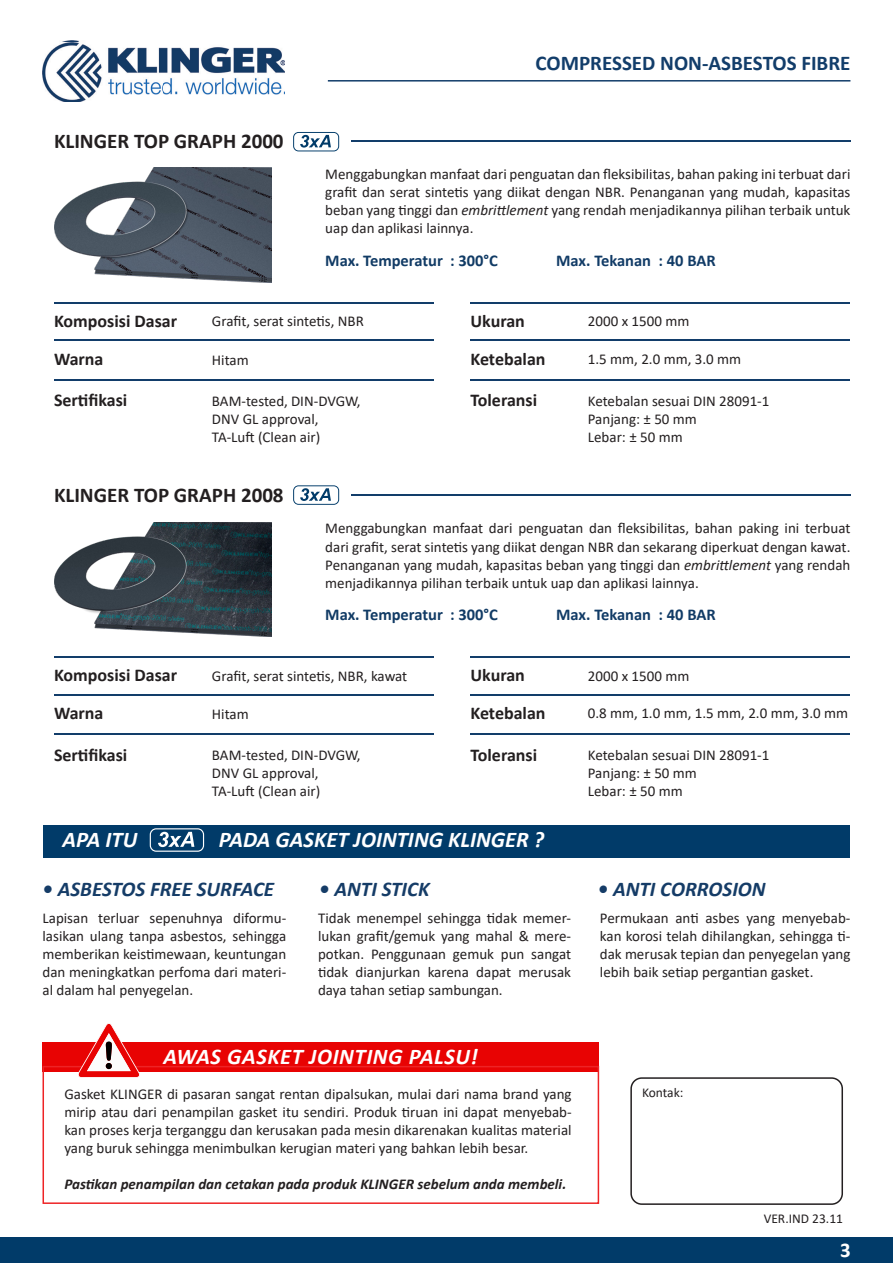
<style>
.page{position:relative;width:893px;height:1263px;background:#fff}
.page>*{position:absolute;margin:0;border:0;box-sizing:border-box;transform-origin:0 0}
.t1{font:italic 700 22.5px "Calibri";color:#fff}
.t2{font:italic 700 22.5px "Calibri";letter-spacing:.025em;color:#fff}
.t3{font:italic 700 21px "Calibri";color:#153c67}
.t4{font:700 21px "Calibri";color:#231f20}
.t5{font:700 21px "Calibri";color:#123d6a}
.t6{font:700 21px "Calibri";color:#fff}
.t7{font:700 18px "Calibri";color:#231f20}
.t8{font:700 16.5px "Calibri";color:#113b65}
.t9{font:700 16.5px "Calibri";color:#113b66}
.t10{font:15px/18px "Calibri";color:#231f20;text-align:justify}
.t11{font:italic 700 15px "Calibri";color:#231f20}
.t12{font:13.5px "Calibri";color:#231f20}
.s1{font-style:italic}
</style>
<div class="page">
<hr style="left:328px;top:80px;width:522px;height:2px;background:#123d6a">
<div style="left:0;top:1237px;width:893px;height:26px;background:#013b69"></div>
<img style="left:54px;top:168px;width:218px;height:114px">
<img style="left:54px;top:522px;width:218px;height:114px">
<img style="left:43px;top:43px;width:241px;height:58px">
<hr style="left:351px;top:140px;width:499px;height:2px;background:#123d6a">
<hr style="left:351px;top:494px;width:499px;height:2px;background:#123d6a">
<hr style="left:54px;top:302px;width:380px;height:2px;background:#123d6a">
<hr style="left:54px;top:656px;width:380px;height:2px;background:#123d6a">
<hr style="left:470px;top:302px;width:380px;height:2px;background:#123d6a">
<hr style="left:470px;top:656px;width:380px;height:2px;background:#123d6a">
<hr style="left:54px;top:339px;width:380px;height:2px;background:#123d6a">
<hr style="left:54px;top:694px;width:380px;height:1px;background:#123d6a">
<hr style="left:470px;top:339px;width:380px;height:2px;background:#123d6a">
<hr style="left:470px;top:694px;width:380px;height:1px;background:#123d6a">
<hr style="left:54px;top:379px;width:380px;height:1px;background:#123d6a">
<hr style="left:54px;top:733px;width:380px;height:2px;background:#123d6a">
<hr style="left:470px;top:379px;width:380px;height:1px;background:#123d6a">
<hr style="left:470px;top:733px;width:380px;height:2px;background:#123d6a">
<div style="left:43px;top:825px;width:806px;height:32px;background:#013b69"></div>
<div style="left:43px;top:1042px;width:556px;height:30px;background:#e80303"></div>
<div style="left:43px;top:1066px;width:556px;height:138px;border:2px solid #ee2325"></div>
<svg style="left:150px;top:828px;width:54px;height:24px"></svg>
<div style="left:630px;top:1077px;width:213px;height:128px;border:2px solid #231f20;border-radius:11px"></div>
<svg style="left:293px;top:485px;width:46px;height:20px"></svg>
<svg style="left:293px;top:132px;width:46px;height:19px"></svg>
<svg style="left:78px;top:1023px;width:62px;height:55px"></svg>
<p class="t4" style="left:54px;top:126px;width:231px">KLINGER TOP GRAPH 2000</p>
<h2 class="t5" style="left:535px;top:48px;width:316px">COMPRESSED NON-ASBESTOS FIBRE</h2>
<p class="t10" style="left:325px;top:165px;width:527px">Menggabungkan manfaat dari penguatan dan fleksibilitas, bahan paking ini terbuat dari grafit dan serat sintetis yang diikat dengan NBR. Penanganan yang mudah, kapasitas beban yang tinggi dan <span class="s1">embrittlement</span> yang rendah menjadikannya pilihan terbaik untuk</p>
<p class="t10" style="left:325px;top:219px;width:150px">uap dan aplikasi lainnya.</p>
<p class="t8" style="left:325px;top:249px;width:174px">Max. Temperatur : 300°C</p>
<p class="t9" style="left:556px;top:249px;width:161px">Max. Tekanan : 40 BAR</p>
<p class="t7" style="left:54px;top:308px;width:125px">Komposisi Dasar</p>
<p class="t10" style="left:212px;top:312px;width:153px">Grafit, serat sintetis, NBR</p>
<p class="t7" style="left:470px;top:308px;width:56px">Ukuran</p>
<p class="t10" style="left:588px;top:312px;width:103px">2000 x 1500 mm</p>
<p class="t7" style="left:54px;top:346px;width:51px">Warna</p>
<p class="t10" style="left:212px;top:350px;width:38px">Hitam</p>
<p class="t7" style="left:470px;top:346px;width:77px">Ketebalan</p>
<p class="t10" style="left:588px;top:349px;width:155px">1.5 mm, 2.0 mm, 3.0 mm</p>
<p class="t7" style="left:54px;top:388px;width:75px">Sertifikasi</p>
<p class="t10" style="left:212px;top:392px;width:150px">BAM-tested, DIN-DVGW,</p>
<p class="t10" style="left:212px;top:410px;width:108px">DNV GL approval,</p>
<p class="t10" style="left:212px;top:428px;width:110px">TA-Luft (Clean air)</p>
<p class="t7" style="left:470px;top:388px;width:68px">Toleransi</p>
<p class="t10" style="left:588px;top:392px;width:183px">Ketebalan sesuai DIN 28091-1</p>
<p class="t10" style="left:588px;top:410px;width:111px">Panjang: ± 50 mm</p>
<p class="t10" style="left:588px;top:428px;width:96px">Lebar: ± 50 mm</p>
<p class="t4" style="left:54px;top:480px;width:231px">KLINGER TOP GRAPH 2008</p>
<p class="t10" style="left:325px;top:519px;width:527px">Menggabungkan manfaat dari penguatan dan fleksibilitas, bahan paking ini terbuat dari grafit, serat sintetis yang diikat dengan NBR dan sekarang diperkuat dengan kawat.<br>Penanganan yang mudah, kapasitas beban yang tinggi dan <span class="s1">embrittlement</span> yang rendah menjadikannya pilihan terbaik untuk uap dan aplikasi lainnya.</p>
<p class="t8" style="left:325px;top:603px;width:174px">Max. Temperatur : 300°C</p>
<p class="t9" style="left:556px;top:603px;width:161px">Max. Tekanan : 40 BAR</p>
<p class="t7" style="left:54px;top:662px;width:125px">Komposisi Dasar</p>
<p class="t10" style="left:212px;top:666px;width:197px">Grafit, serat sintetis, NBR, kawat</p>
<p class="t7" style="left:470px;top:662px;width:56px">Ukuran</p>
<p class="t10" style="left:588px;top:666px;width:103px">2000 x 1500 mm</p>
<p class="t7" style="left:54px;top:700px;width:51px">Warna</p>
<p class="t10" style="left:212px;top:705px;width:38px">Hitam</p>
<p class="t7" style="left:470px;top:700px;width:77px">Ketebalan</p>
<p class="t10" style="left:588px;top:704px;width:262px">0.8 mm, 1.0 mm, 1.5 mm, 2.0 mm, 3.0 mm</p>
<p class="t7" style="left:54px;top:742px;width:75px">Sertifikasi</p>
<p class="t10" style="left:212px;top:746px;width:150px">BAM-tested, DIN-DVGW,</p>
<p class="t10" style="left:212px;top:764px;width:108px">DNV GL approval,</p>
<p class="t10" style="left:212px;top:782px;width:110px">TA-Luft (Clean air)</p>
<p class="t7" style="left:470px;top:742px;width:68px">Toleransi</p>
<p class="t10" style="left:588px;top:746px;width:183px">Ketebalan sesuai DIN 28091-1</p>
<p class="t10" style="left:588px;top:764px;width:111px">Panjang: ± 50 mm</p>
<p class="t10" style="left:588px;top:782px;width:96px">Lebar: ± 50 mm</p>
<p class="t1" style="left:63px;top:824px;width:76px">APA ITU</p>
<p class="t1" style="left:219px;top:824px;width:327px">PADA GASKET JOINTING KLINGER ?</p>
<p class="t3" style="left:43px;top:874px;width:233px">• ASBESTOS FREE SURFACE</p>
<p class="t3" style="left:319px;top:874px;width:112px">• ANTI STICK</p>
<p class="t3" style="left:598px;top:874px;width:169px">• ANTI CORROSION</p>
<p class="t10" style="left:43px;top:909px;width:245px">Lapisan terluar sepenuhnya diformu&shy;lasikan ulang tanpa asbestos, sehingga memberikan keistimewaan, keuntungan dan meningkatkan perfoma dari materi&shy;al dalam hal penyegelan.</p>
<p class="t10" style="left:318px;top:909px;width:254px">Tidak menempel sehingga tidak memer&shy;lukan grafit/gemuk yang mahal &amp; mere&shy;potkan. Penggunaan gemuk pun sangat tidak dianjurkan karena dapat merusak daya tahan setiap sambungan.</p>
<p class="t10" style="left:600px;top:909px;width:252px">Permukaan anti asbes yang menyebab&shy;kan korosi telah dihilangkan, sehingga ti&shy;dak merusak tepian dan penyegelan yang lebih baik setiap pergantian gasket.</p>
<p class="t2" style="left:163px;top:1040px;width:316px">AWAS GASKET JOINTING PALSU!</p>
<p class="t10" style="left:64px;top:1084px;width:509px">Gasket KLINGER di pasaran sangat rentan dipalsukan, mulai dari nama brand yang mirip atau dari penampilan gasket itu sendiri. Produk tiruan ini dapat menyebab&shy;kan proses kerja terganggu dan kerusakan pada mesin dikarenakan kualitas material yang buruk sehingga menimbulkan kerugian materi yang bahkan lebih besar.</p>
<p class="t11" style="left:64px;top:1173px;width:503px">Pastikan penampilan dan cetakan pada produk KLINGER sebelum anda membeli.</p>
<p class="t12" style="left:642px;top:1084px;width:43px">Kontak:</p>
<p class="t12" style="left:764px;top:1209px;width:81px">VER.IND 23.11</p>
<h2 class="t6" style="left:840px;top:1235px;width:12px">3</h2>
</div>
